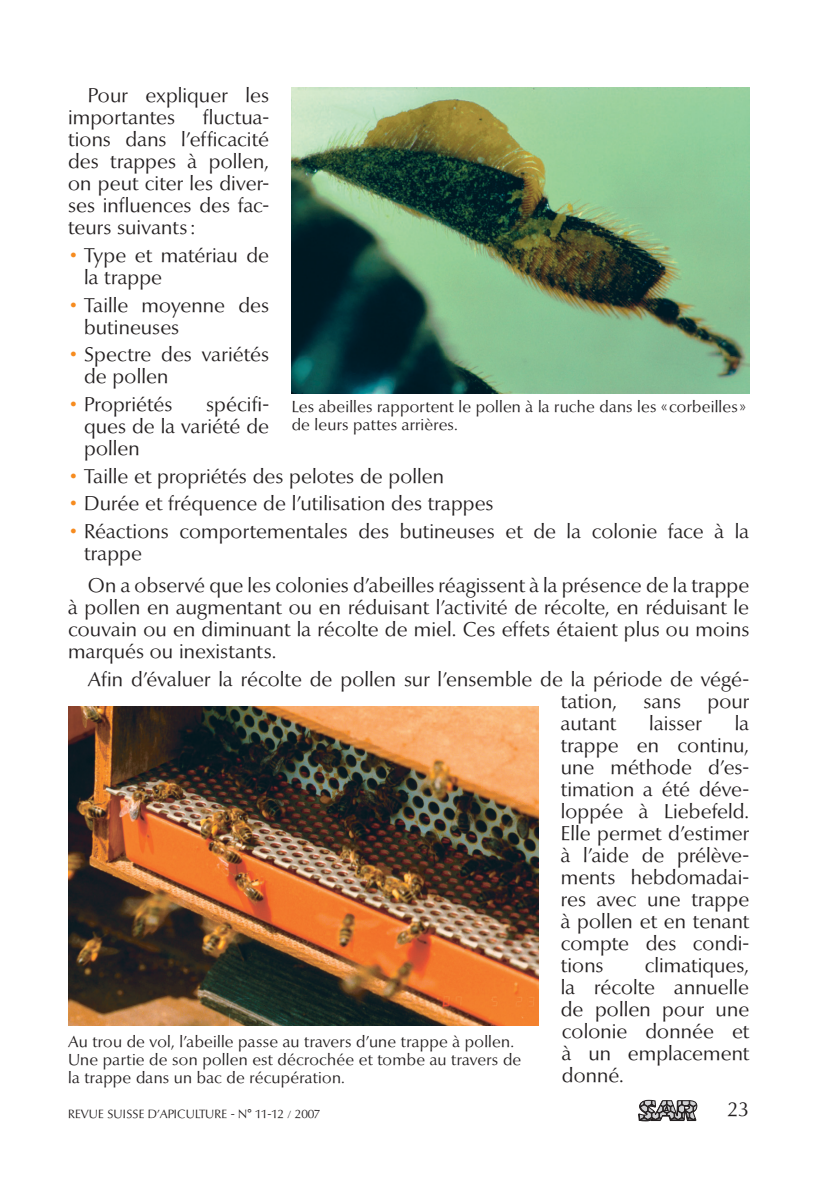
<style>
.page{position:relative;width:840px;height:1191px;background:#fff}
.page>*{position:absolute;margin:0;border:0;box-sizing:border-box;transform-origin:0 0}
.t1{font:20px/22px "Optima BQ";letter-spacing:.005em;color:#231f20}
.t2{font:16px/18px "Optima BQ";letter-spacing:.015em;color:#231f20}
.t3{font:12px "Optima BQ";letter-spacing:.02em;color:#231f20}
.s1{color:#f68b1f}
</style>
<div class="page">
<svg style="left:638px;top:1100px;width:58px;height:21px"></svg>
<img style="left:291px;top:88px;width:457px;height:306px">
<img style="left:68px;top:706px;width:469px;height:320px">
<p class="t1" style="left:68px;top:85px;width:202px;text-indent:20px">Pour expliquer les importantes</p>
<p class="t1" style="left:68px;top:107px;width:202px;text-align:justify;text-indent:135px">fluctua&shy;tions dans l’efficacité des trappes à pollen, on peut citer les diver&shy;ses influences des fac&shy;teurs suivants:</p>
<p class="t1" style="left:84px;top:245px;width:186px;text-indent:-14px"><span class="s1">•</span> Type et matériau de la trappe</p>
<p class="t1" style="left:84px;top:294px;width:186px;text-indent:-14px"><span class="s1">•</span> Taille moyenne des butineuses</p>
<p class="t1" style="left:84px;top:344px;width:186px;text-indent:-14px"><span class="s1">•</span> Spectre des variétés de pollen</p>
<p class="t1" style="left:70px;top:394px;width:104px"><span class="s1">•</span> Propriétés</p>
<p class="t1" style="left:84px;top:394px;width:186px;text-align:justify;text-indent:122px">spécifi&shy;ques de la variété de pollen</p>
<p class="t1" style="left:70px;top:465px;width:375px"><span class="s1">•</span> Taille et propriétés des pelotes de pollen</p>
<p class="t1" style="left:70px;top:493px;width:424px"><span class="s1">•</span> Durée et fréquence de l’utilisation des trappes</p>
<p class="t1" style="left:84px;top:520px;width:666px;text-indent:-14px"><span class="s1">•</span> Réactions comportementales des butineuses et de la colonie face à la trappe</p>
<p class="t1" style="left:68px;top:575px;width:682px;text-align:justify;text-indent:20px">On a observé que les colonies d’abeilles réagissent à la présence de la trappe à pollen en augmentant ou en réduisant l’activité de récolte, en réduisant le couvain ou en diminuant la récolte de miel. Ces effets étaient plus ou moins marqués ou inexistants.</p>
<p class="t1" style="left:560px;top:668px;width:190px;text-indent:-472px">Afin d’évaluer la récolte de pollen sur l’ensemble de la période de végé&shy;tation,</p>
<p class="t2" style="left:291px;top:397px;width:455px">Les abeilles rapportent le pollen à la ruche dans les « corbeilles» de leurs pattes arrières.</p>
<p class="t1" style="left:643px;top:690px;width:39px">sans</p>
<p class="t1" style="left:707px;top:690px;width:43px">pour</p>
<p class="t1" style="left:560px;top:712px;width:57px">autant</p>
<p class="t1" style="left:649px;top:712px;width:54px">laisser</p>
<p class="t1" style="left:560px;top:712px;width:190px;text-align:justify;text-indent:174px">la trappe en continu, une méthode d’es&shy;timation a été déve&shy;loppée à Liebefeld.<br>Elle permet d’estimer à l’aide de prélève&shy;ments hebdomadai&shy;res avec une trappe à pollen et en tenant compte des condi&shy;tions</p>
<p class="t1" style="left:560px;top:954px;width:190px;text-align:justify;text-indent:84px">climatiques, la récolte annuelle de pollen pour une colonie donnée et à un emplacement donné.</p>
<p class="t2" style="left:68px;top:1032px;width:454px">Au trou de vol, l’abeille passe au travers d’une trappe à pollen.<br>Une partie de son pollen est décrochée et tombe au travers de la trappe dans un bac de récupération.</p>
<p class="t3" style="left:68px;top:1107px;width:254px">REVUE SUISSE D’APICULTURE - N° 11-12 / 2007</p>
<p class="t1" style="left:727px;top:1099px;width:23px">23</p>
</div>
